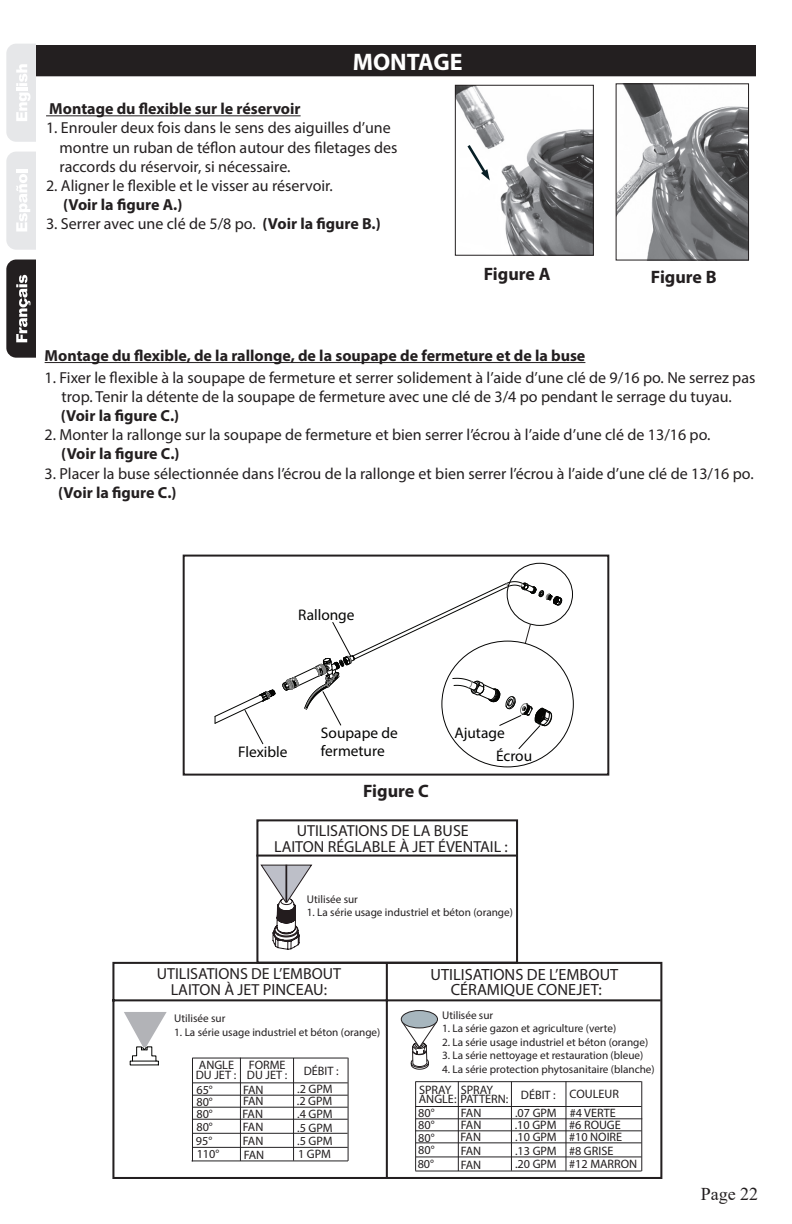
<style>
.page{position:relative;width:792px;height:1224px;background:#fff}
.page>*{position:absolute;margin:0;border:0;box-sizing:border-box;transform-origin:0 0}
.t1{font:700 24px "Myriad Pro";color:#fff}
.t2{font:700 18px "Myriad Pro";color:#231f20}
.t3{font:18px "Times New Roman";color:#231f20}
.t4{font:16.2px/15.8px "Myriad Pro";color:#231f20;text-align:center}
.t5{font:16px/19.2px "Myriad Pro";color:#231f20}
.t6{font:700 16px "Myriad Pro";color:#231f20}
.t7{font:15.4px/18.4px "Myriad Pro";color:#050504}
.t8{font:12.2px/13.2px "Myriad Pro";color:#231f20}
.t9{font:11.2px "Myriad Pro";color:#231f20}
.s1{font-weight:700}
.s2{font-size:16.2px}
</style>
<div class="page">
<div style="left:37px;top:46px;width:718px;height:30px;background:#231f20"></div>
<div style="left:36px;top:45px;width:720px;height:31px;border:1px solid #231f20"></div>
<hr style="left:46px;top:115px;width:255px;height:1px;background:#231f20">
<img style="left:457px;top:87px;width:135px;height:167px">
<div style="left:455px;top:85px;width:139px;height:171px;border:1px solid #231f20"></div>
<svg style="left:467px;top:145px;width:23px;height:36px"></svg>
<img style="left:618px;top:86px;width:129px;height:172px">
<div style="left:616px;top:84px;width:133px;height:176px;border:1px solid #231f20"></div>
<hr style="left:45px;top:362px;width:540px;height:1px;background:#231f20">
<div style="left:256px;top:819px;width:262px;height:145px;border:2px solid #231f20"></div>
<hr style="left:256px;top:855px;width:261px;height:2px;background:#231f20">
<svg style="left:260px;top:865px;width:52px;height:85px"></svg>
<hr style="left:285px;top:865px;width:2px;height:38px;background:#231c1e">
<svg style="left:112px;top:961px;width:551px;height:218px"></svg>
<svg style="left:124px;top:1012px;width:43px;height:54px"></svg>
<hr style="left:415px;top:1106px;width:227px;height:1px;background:#232123">
<hr style="left:511px;top:1082px;width:1px;height:89px;background:#232022">
<hr style="left:458px;top:1081px;width:1px;height:90px;background:#232022">
<hr style="left:415px;top:1130px;width:227px;height:1px;background:#232123">
<hr style="left:415px;top:1118px;width:227px;height:1px;background:#232123">
<hr style="left:416px;top:1143px;width:226px;height:1px;background:#232123">
<hr style="left:416px;top:1157px;width:226px;height:1px;background:#232123">
<hr style="left:566px;top:1081px;width:1px;height:90px;background:#232022">
<hr style="left:416px;top:1081px;width:226px;height:1px;background:#232123">
<hr style="left:415px;top:1171px;width:227px;height:1px;background:#232123">
<hr style="left:415px;top:1081px;width:1px;height:90px;background:#232022">
<hr style="left:641px;top:1081px;width:1px;height:90px;background:#232022">
<svg style="left:402px;top:1023px;width:35px;height:47px"></svg>
<div style="left:401px;top:1011px;width:37px;height:17px;background:#a7b6be;border-radius:50%"></div>
<div style="left:401px;top:1010px;width:37px;height:18px;border:1px solid #231f20;border-radius:50%"></div>
<hr style="left:192px;top:1083px;width:156px;height:1px;background:#232123">
<hr style="left:293px;top:1058px;width:1px;height:103px;background:#232022">
<hr style="left:240px;top:1058px;width:1px;height:103px;background:#232022">
<hr style="left:192px;top:1107px;width:156px;height:1px;background:#232123">
<hr style="left:192px;top:1095px;width:156px;height:1px;background:#232123">
<hr style="left:192px;top:1119px;width:156px;height:1px;background:#232123">
<hr style="left:192px;top:1133px;width:156px;height:1px;background:#232123">
<hr style="left:348px;top:1058px;width:1px;height:103px;background:#232022">
<hr style="left:192px;top:1058px;width:156px;height:1px;background:#232123">
<hr style="left:192px;top:1147px;width:156px;height:1px;background:#232123">
<hr style="left:192px;top:1058px;width:1px;height:103px;background:#232022">
<hr style="left:192px;top:1161px;width:156px;height:1px;background:#232123">
<svg style="left:6px;top:260px;width:30px;height:98px;background:#454243"></svg>
<svg style="left:6px;top:152px;width:30px;height:98px"></svg>
<svg style="left:6px;top:44px;width:30px;height:98px"></svg>
<svg style="left:214px;top:689px;width:62px;height:56px"></svg>
<svg style="left:282px;top:581px;width:280px;height:169px"></svg>
<div style="left:183px;top:555px;width:426px;height:221px;border:2px solid #231f20"></div>
<h1 class="t1" style="left:353px;top:46px;width:111px">MONTAGE</h1>
<p class="t6" style="left:49px;top:98px;width:253px">Montage du flexible sur le réservoir</p>
<p class="t5" style="left:60px;top:118px;width:339px;text-indent:-14px">1. Enrouler deux fois dans le sens des aiguilles d’une montre un ruban de téflon autour des filetages des raccords du réservoir, si nécessaire.</p>
<p class="t5" style="left:46px;top:176px;width:288px">2. Aligner le flexible et le visser au réservoir.</p>
<p class="t6" style="left:63px;top:194px;width:121px">(Voir la figure A.)</p>
<p class="t5" style="left:46px;top:214px;width:336px">3. Serrer avec une clé de 5/8 po. <span class="s1">(Voir la figure B.)</span></p>
<p class="t2" style="left:484px;top:262px;width:68px">Figure A</p>
<p class="t2" style="left:651px;top:265px;width:67px">Figure B</p>
<p class="t6" style="left:45px;top:345px;width:542px">Montage du flexible, de la rallonge, de la soupape de fermeture et de la buse</p>
<p class="t5" style="left:45px;top:367px;width:712px;text-align:center">1. Fixer le flexible à la soupape de fermeture et serrer solidement à l’aide d’une clé de 9/16 po. Ne serrez pas trop. Tenir la détente de la soupape de fermeture avec une clé de 3/4 po pendant le serrage du tuyau.</p>
<p class="t6" style="left:61px;top:405px;width:120px">(Voir la figure C.)</p>
<p class="t5" style="left:45px;top:425px;width:667px">2. Monter la rallonge sur la soupape de fermeture et bien serrer l’écrou à l’aide d’une clé de 13/16 po.</p>
<p class="t6" style="left:61px;top:444px;width:120px">(Voir la figure C.)</p>
<p class="t5" style="left:45px;top:463px;width:711px">3. Placer la buse sélectionnée dans l’écrou de la rallonge et bien serrer l’écrou à l’aide d’une clé de 13/16 po.</p>
<p class="t6" style="left:58px;top:482px;width:120px">(Voir la figure C.)</p>
<p class="t7" style="left:298px;top:606px;width:58px">Rallonge</p>
<p class="t7" style="left:238px;top:742px;width:51px">Flexible</p>
<p class="t7" style="left:321px;top:723px;width:78px">Soupape de fermeture</p>
<p class="t2" style="left:363px;top:779px;width:67px">Figure C</p>
<p class="t7" style="left:454px;top:723px;width:52px">Ajutage</p>
<p class="t7" style="left:496px;top:746px;width:38px">Écrou</p>
<p class="t5" style="left:274px;top:822px;width:235px;line-height:15.8px;text-indent:23px">UTILISATIONS DE LA BUSE<br>LAITON RÉGLABLE À JET ÉVENTAIL :</p>
<p class="t9" style="left:307px;top:892px;width:53px">Utilisée sur</p>
<p class="t9" style="left:307px;top:905px;width:208px">1. La série usage industriel et béton (orange)</p>
<p class="t5" style="left:157px;top:966px;width:186px;line-height:15.4px;text-align:center">UTILISATIONS DE L’EMBOUT<br>LAITON À JET <span class="s2">PINCEAU:</span></p>
<p class="t4" style="left:431px;top:966px;width:189px">UTILISATIONS DE L’EMBOUT<br>CÉRAMIQUE CONEJET:</p>
<p class="t9" style="left:174px;top:1011px;width:53px">Utilisée sur</p>
<p class="t9" style="left:174px;top:1025px;width:208px">1. La série usage industriel et béton (orange)</p>
<p class="t8" style="left:199px;top:1060px;width:90px;line-height:10.4px;text-align:right">ANGLE FORME<br>DU JET :</p>
<p class="t8" style="left:304px;top:1064px;width:36px">DÉBIT :</p>
<p class="t8" style="left:196px;top:1069px;width:42px">DU JET :</p>
<p class="t8" style="left:196px;top:1083px;width:18px">65°</p>
<p class="t8" style="left:243px;top:1083px;width:22px">FAN</p>
<p class="t8" style="left:297px;top:1082px;width:37px">.2 GPM</p>
<p class="t8" style="left:196px;top:1095px;width:19px;text-align:justify">80° 80° 80° 95°</p>
<p class="t8" style="left:243px;top:1094px;width:22px;text-align:justify">FAN FAN FAN FAN</p>
<p class="t8" style="left:297px;top:1088px;width:37px;line-height:26.4px">.2 GPM .5 GPM</p>
<p class="t8" style="left:297px;top:1107px;width:37px">.4 GPM</p>
<p class="t8" style="left:297px;top:1134px;width:37px">.5 GPM</p>
<p class="t8" style="left:197px;top:1148px;width:24px">110°</p>
<p class="t8" style="left:244px;top:1148px;width:22px">FAN</p>
<p class="t8" style="left:298px;top:1148px;width:34px">1 GPM</p>
<p class="t9" style="left:442px;top:1008px;width:53px">Utilisée sur</p>
<p class="t9" style="left:442px;top:1022px;width:176px">1. La série gazon et agriculture (verte)</p>
<p class="t9" style="left:442px;top:1035px;width:208px">2. La série usage industriel et béton (orange)</p>
<p class="t9" style="left:442px;top:1049px;width:203px">3. La série nettoyage et restauration (bleue)</p>
<p class="t9" style="left:442px;top:1062px;width:214px">4. La série protection phytosanitaire (blanche)</p>
<p class="t8" style="left:419px;top:1085px;width:91px;line-height:9.6px">SPRAY<br>ANGLE: PATTERN:</p>
<p class="t8" style="left:461px;top:1083px;width:34px">SPRAY</p>
<p class="t8" style="left:461px;top:1118px;width:22px;text-align:justify">FAN FAN FAN FAN</p>
<p class="t8" style="left:515px;top:1111px;width:44px;line-height:26.4px">.10 GPM .13 GPM</p>
<p class="t8" style="left:521px;top:1088px;width:36px">DÉBIT :</p>
<p class="t8" style="left:570px;top:1087px;width:51px">COULEUR</p>
<p class="t8" style="left:569px;top:1119px;width:55px;line-height:12.2px">#6 ROUGE #10 NOIRE</p>
<p class="t8" style="left:569px;top:1144px;width:70px">#8 GRISE<br>#12 MARRON</p>
<p class="t8" style="left:418px;top:1107px;width:18px">80°</p>
<p class="t8" style="left:461px;top:1106px;width:22px">FAN</p>
<p class="t8" style="left:515px;top:1106px;width:102px">.07 GPM #4 VERTE</p>
<p class="t8" style="left:418px;top:1119px;width:19px;text-align:justify">80° 80° 80° 80°</p>
<p class="t8" style="left:515px;top:1131px;width:43px">.10 GPM</p>
<p class="t8" style="left:515px;top:1158px;width:43px">.20 GPM</p>
<p class="t3" style="left:701px;top:1181px;width:59px">Page 22</p>
</div>
